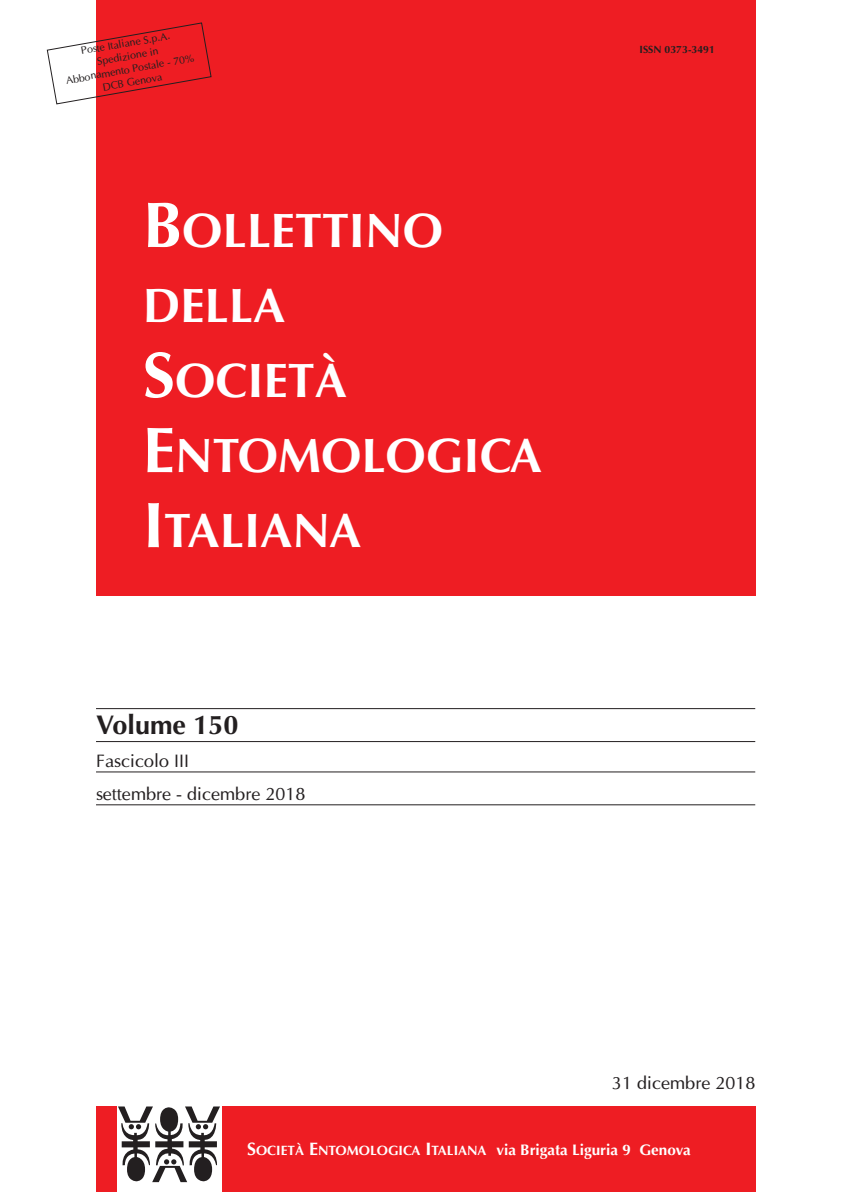
<style>
.page{position:relative;width:851px;height:1192px;background:#fff}
.page>*{position:absolute;margin:0;border:0;box-sizing:border-box;transform-origin:0 0}
.t1{font:700 48.3px/75px "Optima";color:#fff}
.t2{font:700 27px "Optima";color:#231f20}
.t3{font:18px/32.8px "Optima";color:#231f20}
.t4{font:700 13.5px "Optima";color:#fff}
.t5{font:10.5px/13px "Optima";color:#231f20;text-align:center}
.t6{font:700 10.5px "Optima";color:#231f20}
.s1{font-size:64.5px}
.s2{font-size:18px}
.s3{font-size:15.3px}
</style>
<div class="page">
<div style="left:96px;top:0;width:659px;height:596px;background:#ee1d23"></div>
<div style="left:96px;top:1106px;width:659px;height:85px;background:#ee1d23"></div>
<hr style="left:96px;top:708px;width:659px;height:1px;background:#231f20">
<hr style="left:96px;top:741px;width:659px;height:1px;background:#231f20">
<hr style="left:96px;top:771px;width:659px;height:1px;background:#231f20">
<hr style="left:96px;top:804px;width:659px;height:1px;background:#231f20">
<svg style="left:46px;top:22px;width:166px;height:83px"></svg>
<div style="left:117px;top:1101px;width:104px;height:90px;background:#fff"></div>
<svg style="left:118px;top:1106px;width:102px;height:75px"></svg>
<p class="t5" style="left:60px;top:48px;width:131px;rotate:-10deg">Poste Italiane S.p.A.<br>Spedizione in<br>Abbonamento Postale - 70%<br>DCB Genova</p>
<h1 class="t1" style="left:143px;top:194px;width:401px"><span class="s1">B</span>OLLETTINO<br>DELLA<br><span class="s1">S</span>OCIETÀ<br><span class="s1">E</span>NTOMOLOGICA<br><span class="s1">I</span>TALIANA</h1>
<h2 class="t2" style="left:96px;top:709px;width:144px">Volume 150</h2>
<h3 class="t3" style="left:96px;top:744px;width:211px">Fascicolo III<br>settembre - dicembre 2018</h3>
<p class="t6" style="left:639px;top:43px;width:77px">ISSN 0373-3491</p>
<h3 class="t3" style="left:612px;top:1066px;width:145px">31 dicembre 2018</h3>
<p class="t4" style="left:247px;top:1142px;width:445px"><span class="s2">S</span>OCIETÀ <span class="s2">E</span>NTOMOLOGICA <span class="s2">I</span>TALIANA <span class="s3">via Brigata Liguria 9 Genova</span></p>
</div>
